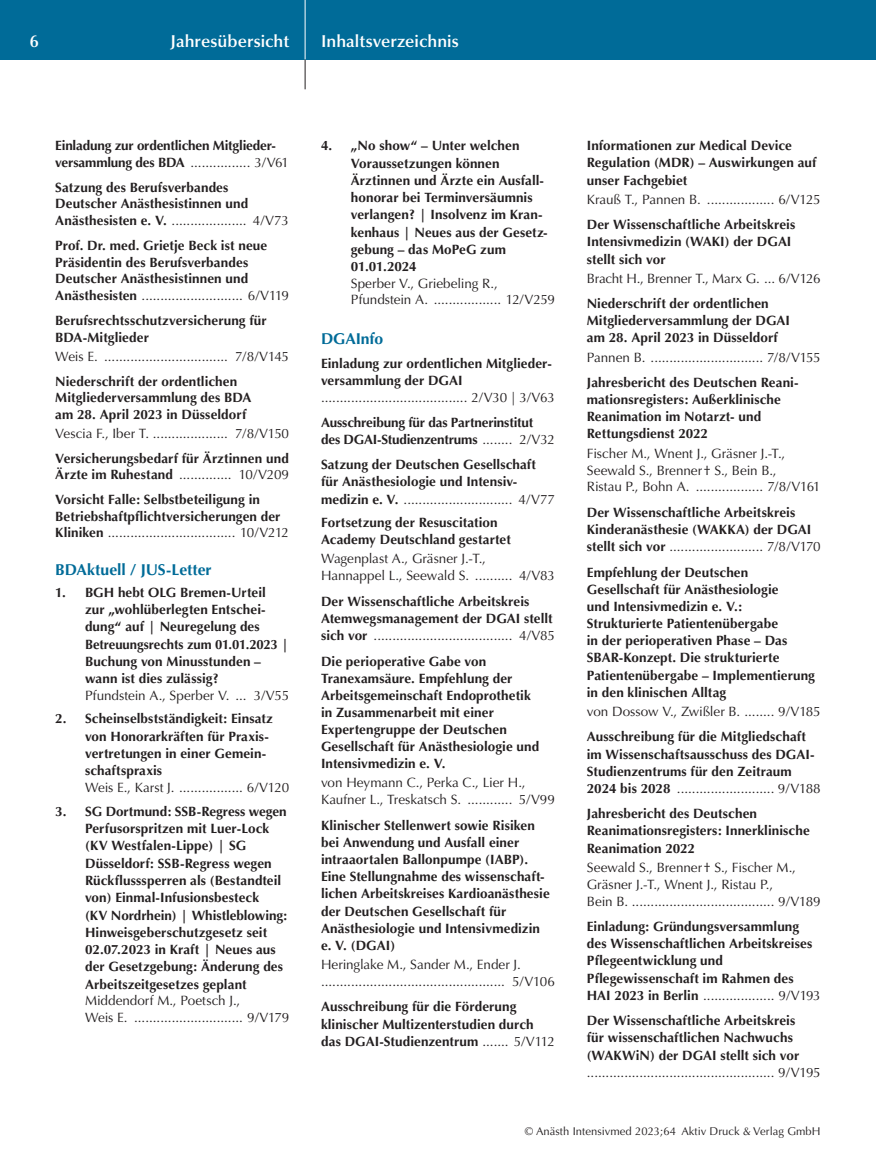
<style>
.page{position:relative;width:876px;height:1174px;background:#fff}
.page>*{position:absolute;margin:0;border:0;box-sizing:border-box;transform-origin:0 0}
.t1{font:600 17.25px "Optima";color:#fff}
.t2{font:700 15.75px "Optima";letter-spacing:-.005em;color:#006b98}
.t3{font:700 13.5px/17.1px "Optima";letter-spacing:.005em;color:#231f20}
.t4{font:13.5px/17px "Optima";letter-spacing:-.01em;color:#231f20}
.t5{font:700 13.5px/16.5px "Optima";letter-spacing:-.015em;color:#231f20}
.t6{font:11.25px "Optima";letter-spacing:.005em;color:#231f20}
.s1{font-weight:400}
</style>
<div class="page">
<div style="left:0;top:0;width:876px;height:60px;background:#006b98"></div>
<hr style="left:305px;top:0;width:1px;height:60px;background:#fff">
<svg style="left:305px;top:60px;width:1px;height:29px"></svg>
<p class="t1" style="left:30px;top:31px;width:10px">6</p>
<p class="t1" style="left:170px;top:31px;width:120px">Jahresübersicht</p>
<p class="t1" style="left:321px;top:31px;width:139px">Inhaltsverzeichnis</p>
<p class="t5" style="left:55px;top:138px;width:235px">Einladung zur ordentlichen Mitglieder&shy;versammlung des BDA <span class="s1">................ 3/V61</span></p>
<p class="t3" style="left:55px;top:179px;width:235px">Satzung des Berufsverbandes<br>Deutscher Anästhesistinnen und<br>Anästhesisten e. V. <span class="s1">.................... 4/V73</span></p>
<p class="t3" style="left:55px;top:237px;width:235px;line-height:16.6px">Prof. Dr. med. Grietje Beck ist neue Präsidentin des Berufsverbandes Deutscher Anästhesistinnen und Anästhesisten <span class="s1">........................... 6/V119</span></p>
<p class="t3" style="left:55px;top:312px;width:213px;line-height:16.5px">Berufsrechtsschutzversicherung für<br>BDA-Mitglieder</p>
<p class="t4" style="left:55px;top:348px;width:235px">Weis E. ................................. 7/8/V145</p>
<p class="t3" style="left:55px;top:373px;width:198px;line-height:16.5px">Niederschrift der ordentlichen<br>Mitgliederversammlung des BDA am 28. April 2023 in Düsseldorf</p>
<p class="t4" style="left:55px;top:425px;width:235px">Vescia F., Iber T. .................... 7/8/V150</p>
<p class="t3" style="left:55px;top:450px;width:235px;line-height:16.5px">Versicherungsbedarf für Ärztinnen und<br>Ärzte im Ruhestand <span class="s1">.............. 10/V209</span></p>
<p class="t3" style="left:55px;top:492px;width:235px;line-height:16.5px">Vorsicht Falle: Selbstbeteiligung in<br>Betriebshaftpflichtversicherungen der<br>Kliniken <span class="s1">.................................. 10/V212</span></p>
<p class="t2" style="left:55px;top:561px;width:158px">BDAktuell / JUS-Letter</p>
<p class="t3" style="left:85px;top:584px;width:206px;text-indent:-30px">1. BGH hebt OLG Bremen-Urteil<br>zur „wohlüberlegten Entschei&shy;dung“ auf | Neuregelung des<br>Betreuungsrechts zum 01.01.2023 |<br>Buchung von Minusstunden – wann ist dies zulässig?</p>
<p class="t4" style="left:85px;top:687px;width:206px">Pfundstein A., Sperber V. ... 3/V55</p>
<p class="t3" style="left:85px;top:710px;width:189px;text-indent:-30px">2. Scheinselbstständigkeit: Einsatz von Honorarkräften für Praxis&shy;vertretungen in einer Gemein&shy;schaftspraxis</p>
<p class="t4" style="left:85px;top:779px;width:206px">Weis E., Karst J. ................. 6/V120</p>
<p class="t3" style="left:85px;top:803px;width:204px;text-indent:-30px">3. SG Dortmund: SSB-Regress wegen<br>Perfusorspritzen mit Luer-Lock (KV Westfalen-Lippe) | SG<br>Düsseldorf: SSB-Regress wegen<br>Rückflusssperren als (Bestandteil von) Einmal-Infusionsbesteck<br>(KV Nordrhein) | Whistleblowing:<br>Hinweisgeberschutzgesetz seit<br>02.07.2023 in Kraft | Neues aus der Gesetzgebung: Änderung des<br>Arbeitszeitgesetzes geplant</p>
<p class="t4" style="left:85px;top:992px;width:206px;line-height:16.5px">Middendorf M., Poetsch J.,<br>Weis E. ............................. 9/V179</p>
<p class="t3" style="left:351px;top:137px;width:198px;text-indent:-30px">4. „No show“ – Unter welchen<br>Voraussetzungen können<br>Ärztinnen und Ärzte ein Ausfall&shy;honorar bei Terminversäumnis verlangen? | Insolvenz im Kran&shy;kenhaus | Neues aus der Gesetz&shy;gebung – das MoPeG zum<br>01.01.2024</p>
<p class="t4" style="left:351px;top:275px;width:206px;line-height:16.5px">Sperber V., Griebeling R.,<br>Pfundstein A. .................. 12/V259</p>
<p class="t2" style="left:321px;top:330px;width:64px">DGAInfo</p>
<p class="t3" style="left:321px;top:355px;width:232px">Einladung zur ordentlichen Mitglieder&shy;versammlung der DGAI</p>
<p class="t4" style="left:321px;top:389px;width:235px">....................................... 2/V30 | 3/V63</p>
<p class="t5" style="left:321px;top:414px;width:235px;line-height:17px">Ausschreibung für das Partnerinstitut des DGAI-Studienzentrums <span class="s1">........ 2/V32</span></p>
<p class="t3" style="left:321px;top:456px;width:235px">Satzung der Deutschen Gesellschaft für Anästhesiologie und Intensiv&shy;medizin e. V. <span class="s1">............................. 4/V77</span></p>
<p class="t3" style="left:321px;top:514px;width:191px">Fortsetzung der Resuscitation<br>Academy Deutschland gestartet</p>
<p class="t4" style="left:321px;top:550px;width:235px">Wagenplast A., Gräsner J.-T.,<br>Hannappel L., Seewald S. .......... 4/V83</p>
<p class="t3" style="left:321px;top:593px;width:235px">Der Wissenschaftliche Arbeitskreis<br>Atemwegsmanagement der DGAI stellt sich vor <span class="s1">..................................... 4/V85</span></p>
<p class="t3" style="left:321px;top:653px;width:220px">Die perioperative Gabe von<br>Tranexamsäure. Empfehlung der<br>Arbeitsgemeinschaft Endoprothetik in Zusammenarbeit mit einer<br>Expertengruppe der Deutschen<br>Gesellschaft für Anästhesiologie und<br>Intensivmedizin e. V.</p>
<p class="t4" style="left:321px;top:774px;width:235px">von Heymann C., Perka C., Lier H.,<br>Kaufner L., Treskatsch S. ............ 5/V99</p>
<p class="t3" style="left:321px;top:817px;width:230px">Klinischer Stellenwert sowie Risiken bei Anwendung und Ausfall einer intraaortalen Ballonpumpe (IABP).<br>Eine Stellungnahme des wissenschaft&shy;lichen Arbeitskreises Kardioanästhesie der Deutschen Gesellschaft für Anästhesiologie und Intensivmedizin e. V. (DGAI)</p>
<p class="t4" style="left:321px;top:956px;width:235px">Heringlake M., Sander M., Ender J. ................................................. 5/V106</p>
<p class="t3" style="left:321px;top:998px;width:235px">Ausschreibung für die Förderung klinischer Multizenterstudien durch das DGAI-Studienzentrum <span class="s1">....... 5/V112</span></p>
<p class="t3" style="left:587px;top:137px;width:231px">Informationen zur Medical Device<br>Regulation (MDR) – Auswirkungen auf unser Fachgebiet</p>
<p class="t4" style="left:587px;top:191px;width:235px">Krauß T., Pannen B. .................. 6/V125</p>
<p class="t3" style="left:587px;top:216px;width:210px">Der Wissenschaftliche Arbeitskreis<br>Intensivmedizin (WAKI) der DGAI stellt sich vor</p>
<p class="t4" style="left:587px;top:270px;width:235px">Bracht H., Brenner T., Marx G. ... 6/V126</p>
<p class="t3" style="left:587px;top:295px;width:205px">Niederschrift der ordentlichen<br>Mitgliederversammlung der DGAI am 28. April 2023 in Düsseldorf</p>
<p class="t4" style="left:587px;top:349px;width:235px">Pannen B. .............................. 7/8/V155</p>
<p class="t3" style="left:587px;top:374px;width:212px">Jahresbericht des Deutschen Reani&shy;mationsregisters: Außerklinische<br>Reanimation im Notarzt- und<br>Rettungsdienst 2022</p>
<p class="t4" style="left:587px;top:445px;width:235px">Fischer M., Wnent J., Gräsner J.-T.,<br>Seewald S., Brenner† S., Bein B.,<br>Ristau P., Bohn A. .................. 7/8/V161</p>
<p class="t3" style="left:587px;top:504px;width:235px">Der Wissenschaftliche Arbeitskreis<br>Kinderanästhesie (WAKKA) der DGAI stellt sich vor <span class="s1">......................... 7/8/V170</span></p>
<p class="t3" style="left:587px;top:564px;width:230px">Empfehlung der Deutschen<br>Gesellschaft für Anästhesiologie<br>und Intensivmedizin e. V.:<br>Strukturierte Patientenübergabe<br>in der perioperativen Phase – Das<br>SBAR-Konzept. Die strukturierte<br>Patientenübergabe – Implementierung in den klinischen Alltag</p>
<p class="t4" style="left:587px;top:703px;width:235px">von Dossow V., Zwißler B. ........ 9/V185</p>
<p class="t3" style="left:587px;top:728px;width:235px">Ausschreibung für die Mitgliedschaft im Wissenschaftsausschuss des DGAI-Studienzentrums für den Zeitraum 2024 bis 2028 <span class="s1">.......................... 9/V188</span></p>
<p class="t3" style="left:587px;top:805px;width:224px">Jahresbericht des Deutschen<br>Reanimationsregisters: Innerklinische<br>Reanimation 2022</p>
<p class="t4" style="left:587px;top:858px;width:235px">Seewald S., Brenner† S., Fischer M.,<br>Gräsner J.-T., Wnent J., Ristau P.,<br>Bein B. ...................................... 9/V189</p>
<p class="t3" style="left:587px;top:918px;width:235px">Einladung: Gründungsversammlung des Wissenschaftlichen Arbeitskreises Pflegeentwicklung und Pflegewissenschaft im Rahmen des HAI 2023 in Berlin <span class="s1">................... 9/V193</span></p>
<p class="t3" style="left:587px;top:1012px;width:214px">Der Wissenschaftliche Arbeitskreis für wissenschaftlichen Nachwuchs (WAKWiN) der DGAI stellt sich vor</p>
<p class="t4" style="left:587px;top:1063px;width:235px">.................................................. 9/V195</p>
<p class="t6" style="left:525px;top:1125px;width:297px">© Anästh Intensivmed 2023;64 Aktiv Druck &amp; Verlag GmbH</p>
</div>
